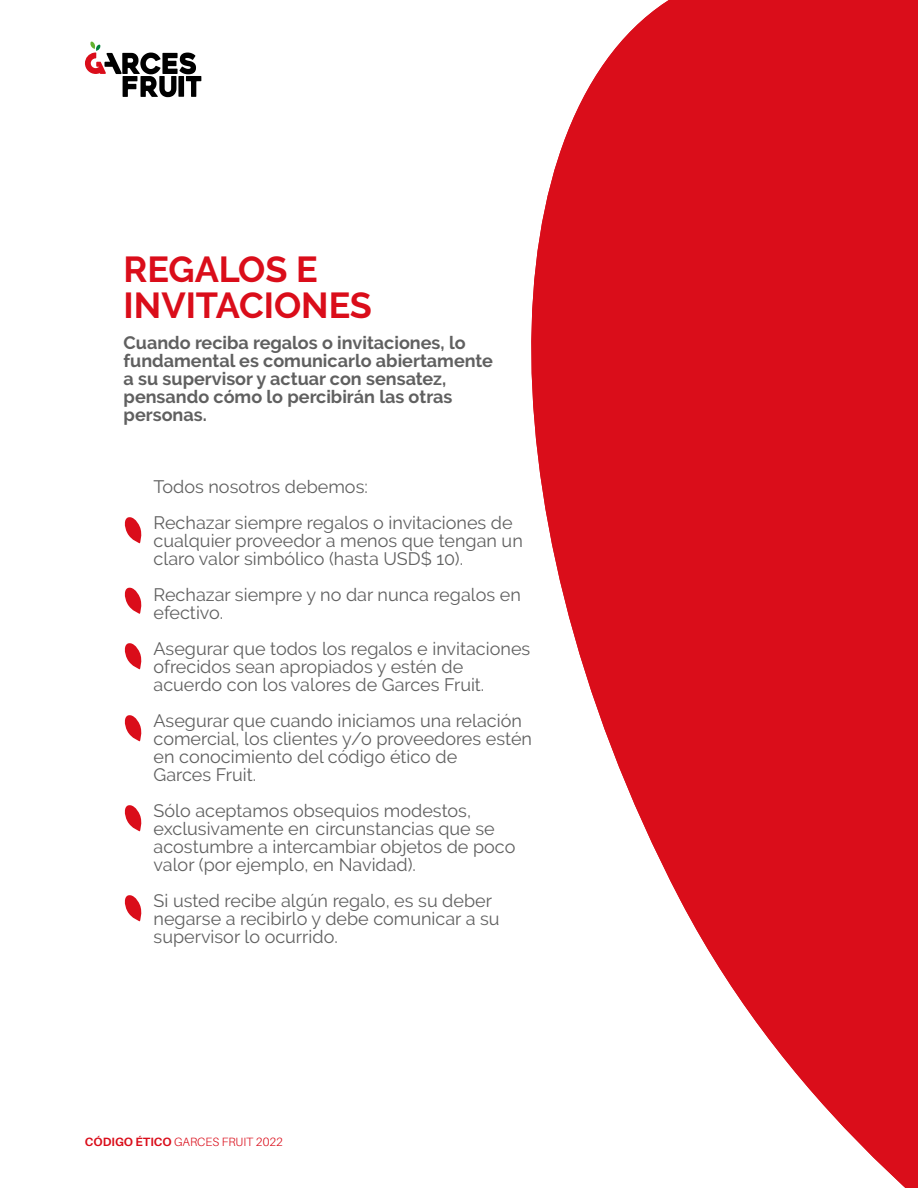
<style>
.page{position:relative;width:918px;height:1188px;background:#fff}
.page>*{position:absolute;margin:0;border:0;box-sizing:border-box;transform-origin:0 0}
.t1{font:700 36px/36px "Raleway";color:#da0d1a}
.t2{font:18px/18px "Raleway";color:#606060}
.t3{font:700 18px/18px "Raleway";color:#606060}
.t4{font:300 12px "Aileron";color:#da0d1a}
.s1{font-weight:700}
</style>
<div class="page">
<svg style="left:85px;top:41px;width:116px;height:56px"></svg>
<svg style="left:124px;top:517px;width:18px;height:26px"></svg>
<svg style="left:124px;top:587px;width:18px;height:27px"></svg>
<svg style="left:124px;top:643px;width:18px;height:26px"></svg>
<svg style="left:124px;top:715px;width:18px;height:26px"></svg>
<svg style="left:124px;top:805px;width:18px;height:26px"></svg>
<svg style="left:124px;top:895px;width:18px;height:26px"></svg>
<svg style="left:531px;top:0;width:387px;height:1188px;fill:#da0d1a"></svg>
<h1 class="t1" style="left:124px;top:252px;width:250px">REGALOS E<br>INVITACIONES</h1>
<p class="t3" style="left:124px;top:334px;width:371px">Cuando reciba regalos o invitaciones, lo fundamental es comunicarlo abiertamente a su supervisor y actuar con sensatez, pensando cómo lo percibirán las otras personas.</p>
<p class="t2" style="left:154px;top:468px;width:361px;line-height:36px">Todos nosotros debemos:<br>Rechazar siempre regalos o invitaciones de</p>
<p class="t2" style="left:154px;top:531px;width:371px">cualquier proveedor a menos que tengan un claro valor simbólico (hasta USD$ 10).</p>
<p class="t2" style="left:154px;top:585px;width:369px">Rechazar siempre y no dar nunca regalos en efectivo.</p>
<p class="t2" style="left:154px;top:639px;width:378px">Asegurar que todos los regalos e invitaciones ofrecidos sean apropiados y estén de acuerdo con los valores de Garces Fruit.</p>
<p class="t2" style="left:154px;top:711px;width:380px">Asegurar que cuando iniciamos una relación comercial, los clientes y/o proveedores estén en conocimiento del código ético de<br>Garces Fruit.</p>
<p class="t2" style="left:154px;top:801px;width:363px">Sólo aceptamos obsequios modestos, exclusivamente en circunstancias que se acostumbre a intercambiar objetos de poco valor (por ejemplo, en Navidad).</p>
<p class="t2" style="left:154px;top:891px;width:347px">Si usted recibe algún regalo, es su deber negarse a recibirlo y debe comunicar a su supervisor lo ocurrido.</p>
<p class="t4" style="left:85px;top:1135px;width:199px"><span class="s1">CÓDIGO ÉTICO</span> GARCES FRUIT 2022</p>
</div>
